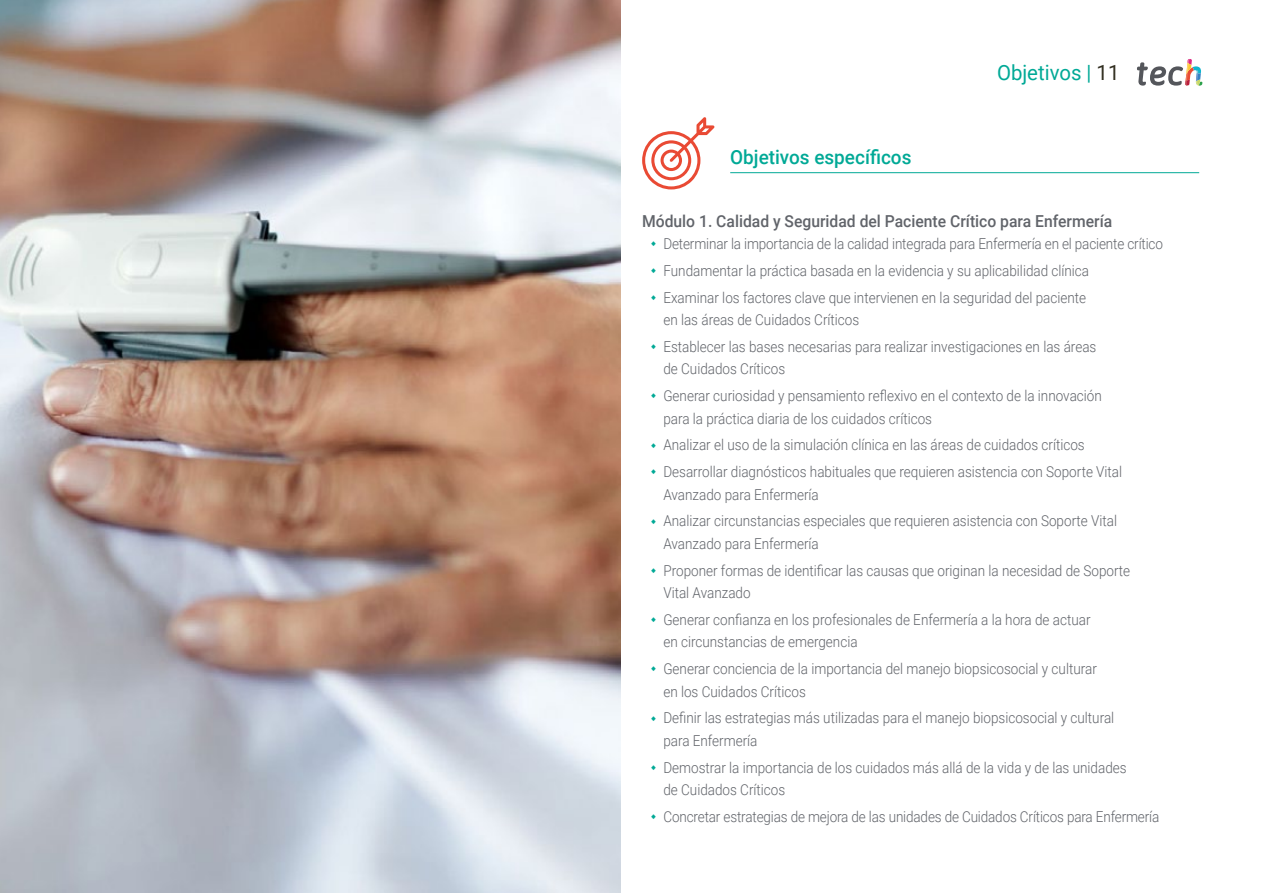
<style>
.page{position:relative;width:1263px;height:893px;background:#fff}
.page>*{position:absolute;margin:0;border:0;box-sizing:border-box;transform-origin:0 0}
.t1{font:21px "Roboto";color:#00a996}
.t2{font:500 19.5px "Roboto";color:#00a996}
.t3{font:500 16.5px "Roboto";color:#61646a;scale:.95 1}
.t4{font:300 15px/26.7px "Roboto";color:#61646a;scale:.9 1}
.s1{color:#312e20}
</style>
<div class="page">
<hr style="left:730px;top:172px;width:469px;height:1px;background:#00a996">
<svg style="left:642px;top:117px;width:72px;height:72px"></svg>
<img style="left:0;top:0;width:621px;height:893px">
<svg style="left:1137px;top:59px;width:65px;height:27px"></svg>
<h2 class="t2" style="left:730px;top:144px;width:183px">Objetivos específicos</h2>
<h1 class="t1" style="left:997px;top:57px;width:124px">Objetivos | <span class="s1">11</span></h1>
<p class="t3" style="left:642px;top:209px;width:496px">Módulo 1. Calidad y Seguridad del Paciente Crítico para Enfermería</p>
<p class="t4" style="left:663px;top:230px;width:557px">Determinar la importancia de la calidad integrada para Enfermería en el paciente crítico<br>Fundamentar la práctica basada en la evidencia y su aplicabilidad clínica<br>Examinar los factores clave que intervienen en la seguridad del paciente</p>
<p class="t4" style="left:663px;top:306px;width:483px">en las áreas de Cuidados Críticos<br>Establecer las bases necesarias para realizar investigaciones en las áreas</p>
<p class="t4" style="left:663px;top:355px;width:489px">de Cuidados Críticos<br>Generar curiosidad y pensamiento reflexivo en el contexto de la innovación</p>
<p class="t4" style="left:663px;top:404px;width:511px">para la práctica diaria de los cuidados críticos<br>Analizar el uso de la simulación clínica en las áreas de cuidados críticos<br>Desarrollar diagnósticos habituales que requieren asistencia con Soporte Vital</p>
<p class="t4" style="left:663px;top:480px;width:506px">Avanzado para Enfermería<br>Analizar circunstancias especiales que requieren asistencia con Soporte Vital</p>
<p class="t4" style="left:663px;top:530px;width:520px">Avanzado para Enfermería<br>Proponer formas de identificar las causas que originan la necesidad de Soporte</p>
<p class="t4" style="left:663px;top:579px;width:476px">Vital Avanzado<br>Generar confianza en los profesionales de Enfermería a la hora de actuar</p>
<p class="t4" style="left:663px;top:628px;width:483px">en circunstancias de emergencia<br>Generar conciencia de la importancia del manejo biopsicosocial y culturar</p>
<p class="t4" style="left:663px;top:677px;width:502px">en los Cuidados Críticos<br>Definir las estrategias más utilizadas para el manejo biopsicosocial y cultural</p>
<p class="t4" style="left:663px;top:727px;width:516px">para Enfermería<br>Demostrar la importancia de los cuidados más allá de la vida y de las unidades</p>
<p class="t4" style="left:663px;top:776px;width:552px">de Cuidados Críticos<br>Concretar estrategias de mejora de las unidades de Cuidados Críticos para Enfermería</p>
</div>
